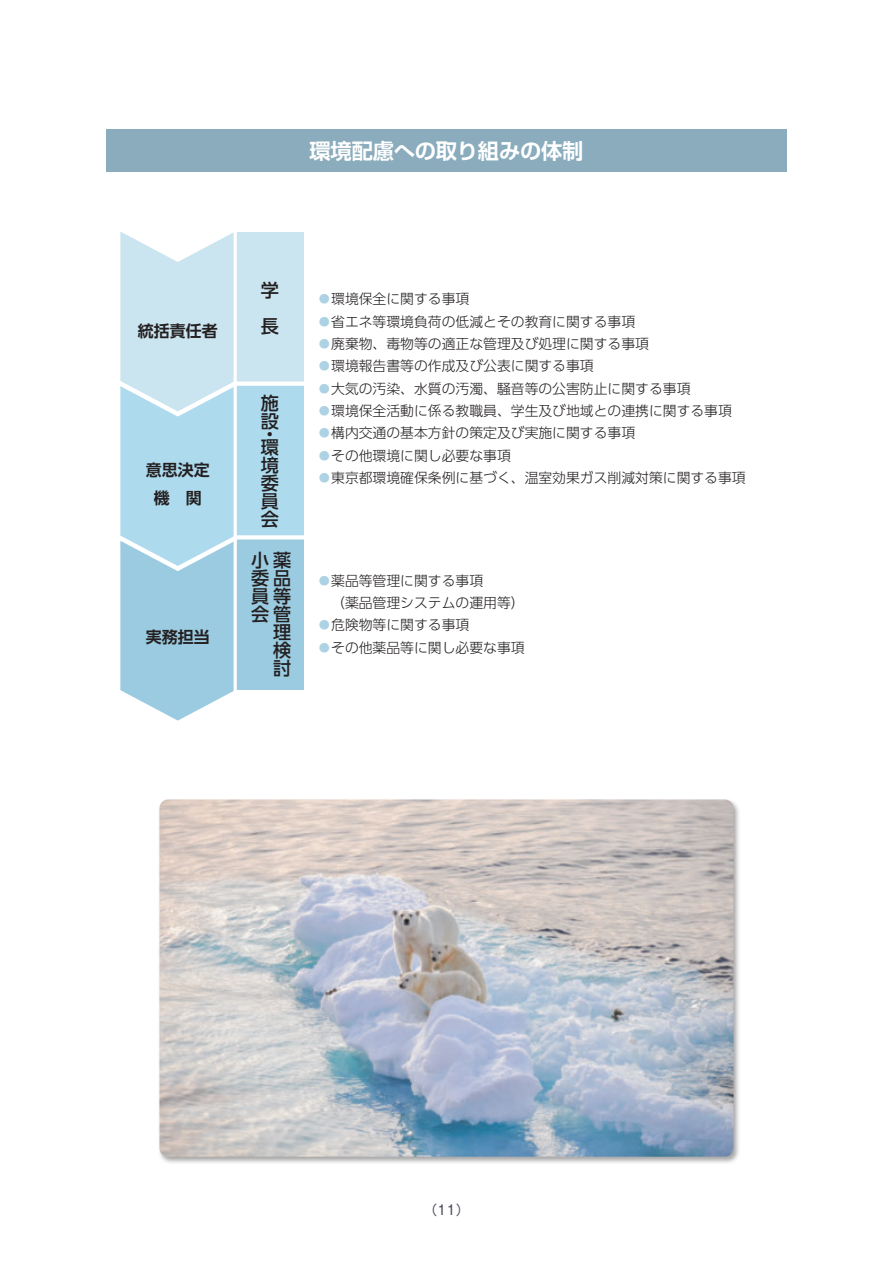
<style>
.page{position:relative;width:893px;height:1263px;background:#fff}
.page>*{position:absolute;margin:0;border:0;box-sizing:border-box;transform-origin:0 0}
.t1{font:700 21.3px "Shin Go Pr 6 N De";letter-spacing:-.01em;color:#fff}
.t2{font:500 18px/18px "UD Shin Go Pr 6 N";color:#231f20}
.t3{font:700 15.9px/27.9px "UD Shin Go Pr 6 N De";color:#231f20;text-align:center}
.t4{font:300 13.8px/22.4px "UD Shin Go Pr 6 N";color:#231f20}
.t5{font:13.5px "Gothic MB101 Pr 6 N";color:#4b5059}
.s1{font-family:"Koz Go Pr 6 N";font-weight:400;color:#acd2e4}
</style>
<div class="page">
<div style="left:235px;top:232px;width:69px;height:152px;background:#cae4f0"></div>
<div style="left:235px;top:384px;width:69px;height:153px;background:#aedaee"></div>
<div style="left:235px;top:537px;width:69px;height:153px;background:#9acbe1"></div>
<svg style="left:120px;top:232px;width:114px;height:489px;background:#b7dbec"></svg>
<hr style="left:234px;top:232px;width:3px;height:464px;background:#fff">
<div style="left:235px;top:381px;width:72px;height:5px;background:#fff"></div>
<svg style="left:237px;top:535px;width:67px;height:4px"></svg>
<hr style="left:235px;top:536px;width:72px;height:2px;background:#fff">
<div style="left:157px;top:798px;width:583px;height:367px;background:#231f20;opacity:.4"></div>
<img style="left:159px;top:799px;width:574px;height:358px">
<div style="left:106px;top:130px;width:681px;height:42px;background:#8aacbd"></div>
<h1 class="t1" style="left:310px;top:133px;width:275px">環境配慮への取り組みの体制</h1>
<p class="t3" style="left:138px;top:316px;width:81px">統括責任者</p>
<p class="t3" style="left:146px;top:456px;width:65px">意思決定機　関</p>
<p class="t3" style="left:146px;top:623px;width:65px">実務担当</p>
<h2 class="t2" style="left:261px;top:271px;width:19px;line-height:36.2px">学長</h2>
<h2 class="t2" style="left:261px;top:393px;width:19px">施設</h2>
<h2 class="t2" style="left:261px;top:427px;width:19px;line-height:12.9px">・環</h2>
<h2 class="t2" style="left:261px;top:455px;width:19px;text-align:justify">境委員会</h2>
<h2 class="t2" style="left:251px;top:550px;width:41px;text-align:right">小薬委品員等会管理検討</h2>
<p class="t4" style="left:317px;top:287px;width:430px"><span class="s1">・</span>環境保全に関する事項<br><span class="s1">・</span>省エネ等環境負荷の低減とその教育に関する事項<br><span class="s1">・</span>廃棄物、毒物等の適正な管理及び処理に関する事項<br><span class="s1">・</span>環境報告書等の作成及び公表に関する事項<br><span class="s1">・</span>大気の汚染、水質の汚濁、騒音等の公害防止に関する事項<br><span class="s1">・</span>環境保全活動に係る教職員、学生及び地域との連携に関する事項<span class="s1">・</span>構内交通の基本方針の策定及び実施に関する事項<br><span class="s1">・</span>その他環境に関し必要な事項<br><span class="s1">・</span>東京都環境確保条例に基づく、温室効果ガス削減対策に関する事項</p>
<p class="t4" style="left:317px;top:569px;width:209px"><span class="s1">・</span>薬品等管理に関する事項<br>　（薬品管理システムの運用等）<span class="s1">・</span>危険物等に関する事項<br><span class="s1">・</span>その他薬品等に関し必要な事項</p>
<p class="t5" style="left:424px;top:1199px;width:47px">（11）</p>
</div>
